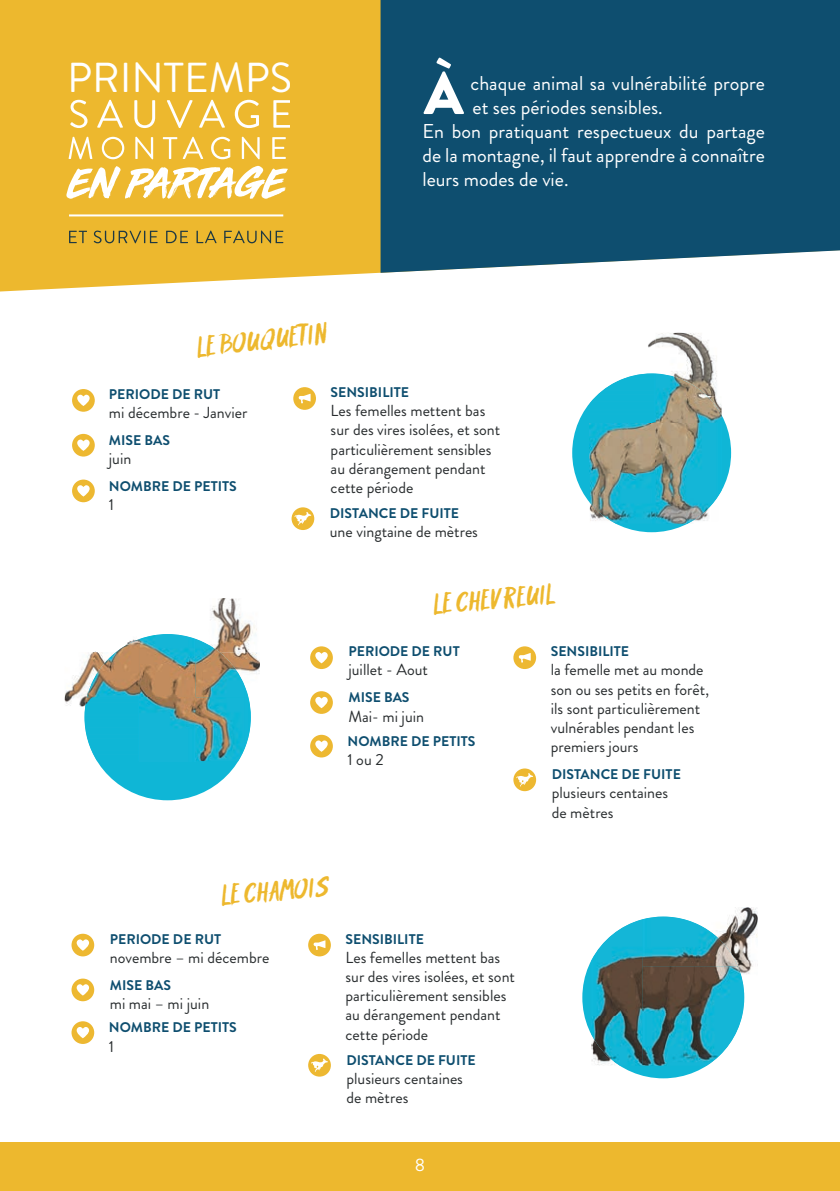
<style>
.page{position:relative;width:840px;height:1191px;background:#fff}
.page>*{position:absolute;margin:0;border:0;box-sizing:border-box;transform-origin:0 0}
.t1{font:900 60px "Brandon Grotesque";color:#fff}
.t2{font:41.8px "Brandon Grotesque";color:#fff}
.t3{font:20px "Brandon Grotesque";color:#fff}
.t4{font:20px "Katanas Edge";color:#edb82e}
.t5{font:18px "Brandon Grotesque";color:#fff}
.t6{font:16px/19.2px "Brandon Grotesque";color:#292d2f}
.t7{font:700 14px "Brandon Grotesque";color:#0e4e6f}
</style>
<div class="page">
<div style="left:582px;top:916px;width:161px;height:162px;background:#0fb6d6;border-radius:50%"></div>
<img style="left:729px;top:907px;width:28px;height:53px">
<img style="left:737px;top:960px;width:16px;height:52px">
<img style="left:642px;top:916px;width:95px;height:50px">
<img style="left:591px;top:919px;width:51px;height:96px">
<img style="left:641px;top:966px;width:102px;height:50px">
<img style="left:591px;top:1015px;width:150px;height:50px">
<div style="left:572px;top:373px;width:158px;height:159px;background:#0fb6d6;border-radius:50%"></div>
<img style="left:648px;top:333px;width:69px;height:40px">
<img style="left:589px;top:373px;width:132px;height:150px">
<div style="left:84px;top:634px;width:167px;height:166px;background:#0fb6d6;border-radius:50%"></div>
<img style="left:195px;top:598px;width:62px;height:54px">
<img style="left:65px;top:661px;width:22px;height:45px">
<img style="left:248px;top:652px;width:12px;height:45px">
<img style="left:87px;top:639px;width:53px;height:58px">
<img style="left:140px;top:634px;width:55px;height:63px">
<img style="left:195px;top:639px;width:53px;height:58px">
<img style="left:84px;top:697px;width:167px;height:64px">
<div style="left:0;top:0;width:380px;height:291px;background:#edb82e"></div>
<div style="left:380px;top:0;width:459px;height:273px;background:#0e4e6f"></div>
<div style="left:0;top:1142px;width:839px;height:49px;background:#edb82e"></div>
<svg style="left:68px;top:137px;width:24px;height:22px"></svg>
<svg style="left:102px;top:137px;width:22px;height:22px"></svg>
<svg style="left:135px;top:137px;width:18px;height:22px"></svg>
<svg style="left:163px;top:137px;width:40px;height:22px"></svg>
<svg style="left:211px;top:137px;width:19px;height:22px"></svg>
<svg style="left:242px;top:137px;width:17px;height:22px"></svg>
<svg style="left:272px;top:137px;width:13px;height:22px"></svg>
<svg style="left:70px;top:100px;width:17px;height:28px"></svg>
<svg style="left:97px;top:100px;width:26px;height:28px"></svg>
<svg style="left:134px;top:100px;width:21px;height:28px"></svg>
<svg style="left:167px;top:100px;width:26px;height:28px"></svg>
<svg style="left:199px;top:100px;width:26px;height:28px"></svg>
<svg style="left:235px;top:100px;width:24px;height:28px"></svg>
<svg style="left:273px;top:100px;width:17px;height:28px"></svg>
<svg style="left:66px;top:166px;width:222px;height:33px"></svg>
<svg style="left:69px;top:231px;width:18px;height:12px"></svg>
<svg style="left:94px;top:230px;width:63px;height:13px"></svg>
<svg style="left:166px;top:231px;width:22px;height:12px"></svg>
<svg style="left:196px;top:230px;width:20px;height:13px"></svg>
<svg style="left:224px;top:230px;width:59px;height:13px"></svg>
<hr style="left:69px;top:214px;width:214px;height:2px;background:#fff">
<div style="left:293px;top:387px;width:23px;height:23px;background:#edb831;border-radius:50%"></div>
<svg style="left:298px;top:394px;width:12px;height:9px"></svg>
<div style="left:513px;top:646px;width:23px;height:23px;background:#edb831;border-radius:50%"></div>
<svg style="left:518px;top:653px;width:12px;height:9px"></svg>
<svg style="left:291px;top:507px;width:23px;height:23px"></svg>
<svg style="left:294px;top:512px;width:17px;height:13px"></svg>
<div style="left:308px;top:933px;width:23px;height:23px;background:#edb831;border-radius:50%"></div>
<svg style="left:313px;top:940px;width:12px;height:9px"></svg>
<div style="left:308px;top:1054px;width:23px;height:22px;background:#edb831;border-radius:50%"></div>
<svg style="left:311px;top:1058px;width:17px;height:14px"></svg>
<svg style="left:513px;top:768px;width:23px;height:23px"></svg>
<svg style="left:516px;top:773px;width:17px;height:13px"></svg>
<div style="left:72px;top:389px;width:23px;height:23px;background:#edb831;border-radius:50%"></div>
<svg style="left:77px;top:395px;width:13px;height:11px"></svg>
<div style="left:310px;top:646px;width:23px;height:23px;background:#edb831;border-radius:50%"></div>
<svg style="left:315px;top:652px;width:12px;height:11px"></svg>
<div style="left:71px;top:933px;width:23px;height:23px;background:#edb831;border-radius:50%"></div>
<svg style="left:77px;top:939px;width:12px;height:11px"></svg>
<div style="left:72px;top:434px;width:23px;height:22px;background:#edb831;border-radius:50%"></div>
<svg style="left:77px;top:439px;width:13px;height:12px"></svg>
<div style="left:310px;top:691px;width:23px;height:23px;background:#edb831;border-radius:50%"></div>
<svg style="left:315px;top:697px;width:12px;height:11px"></svg>
<div style="left:310px;top:735px;width:23px;height:22px;background:#edb831;border-radius:50%"></div>
<svg style="left:315px;top:740px;width:12px;height:12px"></svg>
<div style="left:71px;top:978px;width:23px;height:23px;background:#edb831;border-radius:50%"></div>
<svg style="left:77px;top:984px;width:12px;height:11px"></svg>
<div style="left:71px;top:1021px;width:23px;height:23px;background:#edb831;border-radius:50%"></div>
<svg style="left:77px;top:1027px;width:12px;height:11px"></svg>
<div style="left:72px;top:479px;width:23px;height:23px;background:#edb831;border-radius:50%"></div>
<svg style="left:77px;top:485px;width:13px;height:11px"></svg>
<h2 class="t2" style="left:67px;top:49px;width:226px">PRINTEMPS</h2>
<p class="t4" style="left:196px;top:333px;width:133px;rotate:-6deg">Le bouquetin</p>
<h1 class="t1" style="left:423px;top:51px;width:41px">À</h1>
<p class="t3" style="left:470px;top:69px;width:295px">chaque animal sa vulnérabilité propre</p>
<p class="t3" style="left:472px;top:93px;width:192px">et ses périodes sensibles.</p>
<p class="t3" style="left:422px;top:117px;width:344px">En bon pratiquant respectueux du partage</p>
<p class="t3" style="left:422px;top:141px;width:344px">de la montagne, il faut apprendre à connaître</p>
<p class="t3" style="left:422px;top:165px;width:147px">leurs modes de vie.</p>
<p class="t7" style="left:109px;top:384px;width:113px">PERIODE DE RUT</p>
<p class="t6" style="left:109px;top:403px;width:140px">mi décembre - Janvier</p>
<p class="t7" style="left:109px;top:430px;width:63px">MISE BAS</p>
<p class="t6" style="left:109px;top:449px;width:24px">juin</p>
<p class="t7" style="left:109px;top:476px;width:129px">NOMBRE DE PETITS</p>
<p class="t6" style="left:109px;top:495px;width:7px">1</p>
<p class="t7" style="left:330px;top:382px;width:80px">SENSIBILITE</p>
<p class="t6" style="left:330px;top:401px;width:171px">Les femelles mettent bas sur des vires isolées, et sont particulièrement sensibles au dérangement pendant cette période</p>
<p class="t7" style="left:330px;top:503px;width:131px">DISTANCE DE FUITE</p>
<p class="t6" style="left:330px;top:522px;width:149px">une vingtaine de mètres</p>
<p class="t4" style="left:432px;top:590px;width:123px;rotate:-5deg">Le chevreuil</p>
<p class="t7" style="left:348px;top:641px;width:113px">PERIODE DE RUT</p>
<p class="t6" style="left:348px;top:660px;width:81px">juillet - Aout</p>
<p class="t7" style="left:348px;top:688px;width:63px">MISE BAS</p>
<p class="t6" style="left:348px;top:706px;width:77px">Mai- mi juin</p>
<p class="t7" style="left:347px;top:731px;width:129px">NOMBRE DE PETITS</p>
<p class="t6" style="left:347px;top:750px;width:38px">1 ou 2</p>
<p class="t7" style="left:550px;top:641px;width:80px">SENSIBILITE</p>
<p class="t6" style="left:550px;top:660px;width:160px">la femelle met au monde son ou ses petits en forêt, ils sont particulièrement vulnérables pendant les premiers jours</p>
<p class="t7" style="left:551px;top:764px;width:131px">DISTANCE DE FUITE</p>
<p class="t6" style="left:551px;top:783px;width:118px">plusieurs centaines de mètres</p>
<p class="t4" style="left:220px;top:881px;width:110px;rotate:-5deg">Le chamois</p>
<p class="t7" style="left:110px;top:929px;width:113px">PERIODE DE RUT</p>
<p class="t6" style="left:110px;top:948px;width:161px">novembre – mi décembre</p>
<p class="t7" style="left:110px;top:975px;width:63px">MISE BAS</p>
<p class="t6" style="left:110px;top:994px;width:101px">mi mai – mi juin</p>
<p class="t7" style="left:109px;top:1017px;width:129px">NOMBRE DE PETITS</p>
<p class="t6" style="left:109px;top:1036px;width:7px">1</p>
<p class="t7" style="left:345px;top:929px;width:80px">SENSIBILITE</p>
<p class="t6" style="left:345px;top:948px;width:171px">Les femelles mettent bas sur des vires isolées, et sont particulièrement sensibles au dérangement pendant cette période</p>
<p class="t7" style="left:346px;top:1050px;width:131px">DISTANCE DE FUITE</p>
<p class="t6" style="left:346px;top:1069px;width:118px">plusieurs centaines de mètres</p>
<p class="t5" style="left:414px;top:1152px;width:12px">8</p>
</div>
